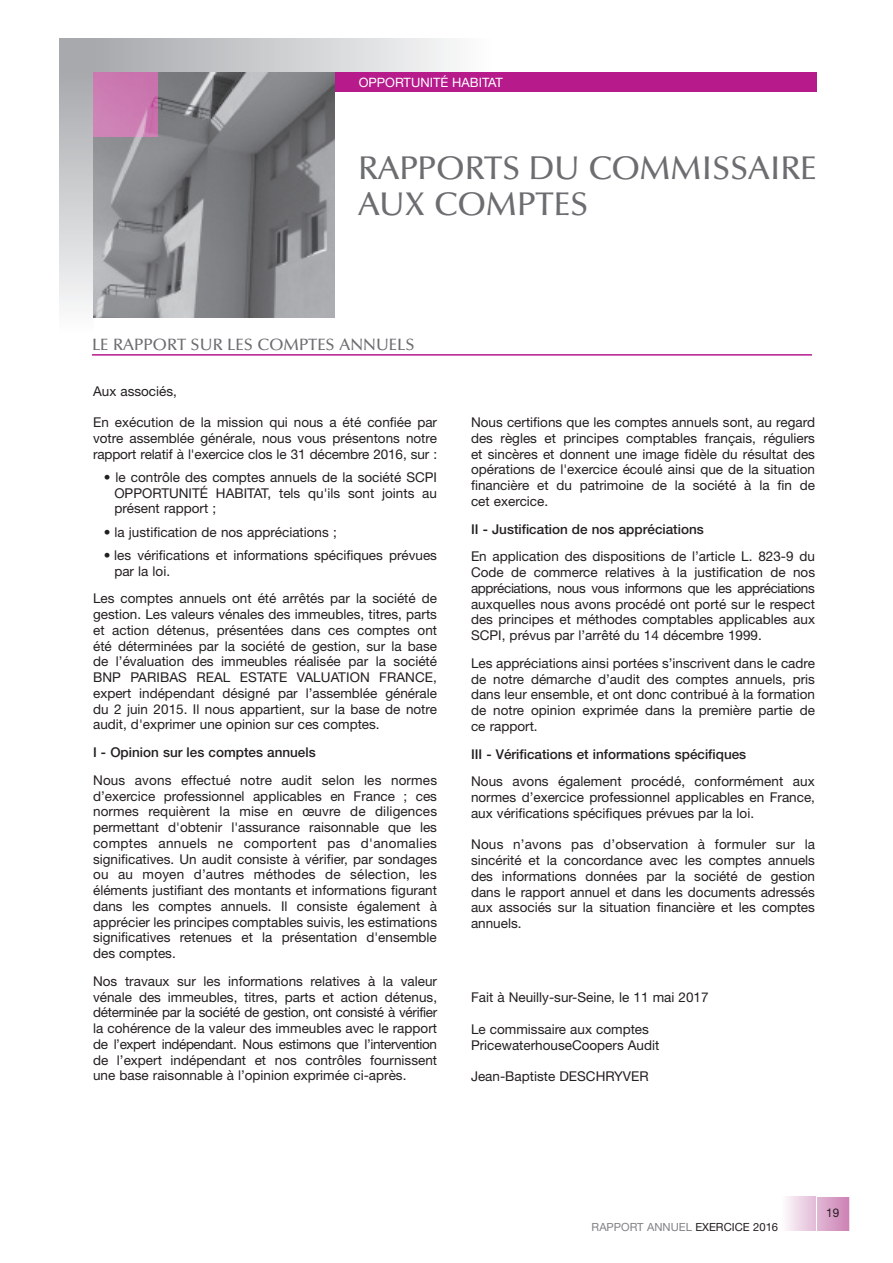
<style>
.page{position:relative;width:893px;height:1263px;background:#fff}
.page>*{position:absolute;margin:0;border:0;box-sizing:border-box;transform-origin:0 0}
.t1{font:500 33px/36px "Optima";letter-spacing:-.01em;color:#6c6d70}
.t2{font:500 16.5px "Optima";color:#6c6d70}
.t3{font:13.5px/15.8px "Helvetica Neue";color:#231f20;text-align:justify}
.t4{font:500 13.5px "Helvetica Neue";color:#231f20}
.t5{font:12.9px "Helvetica Neue";color:#fff}
.t6{font:12px "Helvetica Neue";color:#231f20}
.t7{font:11.25px "Helvetica Neue";color:#808285}
.s1{color:#231f20}
</style>
<div class="page">
<hr style="left:92px;top:354px;width:720px;height:2px;background:#b61a8b">
<div style="left:782px;top:1197px;width:58px;height:34px;background:#d290be"></div>
<div style="left:782px;top:1197px;width:56px;height:34px;background:#d494c0"></div>
<div style="left:782px;top:1197px;width:53px;height:34px;background:#d599c3"></div>
<div style="left:782px;top:1197px;width:50px;height:34px;background:#d79ec5"></div>
<div style="left:782px;top:1197px;width:47px;height:34px;background:#daa3c8"></div>
<div style="left:782px;top:1197px;width:44px;height:34px;background:#dca8cc"></div>
<div style="left:782px;top:1197px;width:42px;height:34px;background:#ddacce"></div>
<div style="left:782px;top:1197px;width:39px;height:34px;background:#dfb1d1"></div>
<div style="left:782px;top:1197px;width:37px;height:34px;background:#e0b5d3"></div>
<div style="left:782px;top:1197px;width:34px;height:34px;background:#e3bbd6"></div>
<div style="left:782px;top:1197px;width:31px;height:34px;background:#e5c0da"></div>
<div style="left:782px;top:1197px;width:29px;height:34px;background:#e7c4dc"></div>
<div style="left:782px;top:1197px;width:27px;height:34px;background:#e8c8de"></div>
<div style="left:782px;top:1197px;width:25px;height:34px;background:#e9cce1"></div>
<div style="left:782px;top:1197px;width:22px;height:34px;background:#ecd1e4"></div>
<div style="left:782px;top:1197px;width:19px;height:34px;background:#edd6e7"></div>
<div style="left:782px;top:1197px;width:17px;height:34px;background:#efdae9"></div>
<div style="left:782px;top:1197px;width:15px;height:34px;background:#f1deeb"></div>
<div style="left:782px;top:1197px;width:12px;height:34px;background:#f4e4ef"></div>
<div style="left:782px;top:1197px;width:10px;height:34px;background:#f6e9f2"></div>
<div style="left:782px;top:1197px;width:8px;height:34px;background:#f7edf4"></div>
<div style="left:782px;top:1197px;width:6px;height:34px;background:#f9f1f7"></div>
<hr style="left:782px;top:1197px;width:4px;height:34px;background:#faf5f9">
<hr style="left:782px;top:1197px;width:2px;height:34px;background:#fdfafc">
<div style="left:816px;top:1196px;width:34px;height:36px;border:1px solid #fff"></div>
<div style="left:60px;top:38px;width:34px;height:34px;background:#a8a9ad"></div>
<div style="left:60px;top:189px;width:34px;height:146px;background:#cdced0"></div>
<div style="left:60px;top:202px;width:34px;height:133px;background:#d1d2d4"></div>
<div style="left:60px;top:215px;width:34px;height:120px;background:#d5d6d8"></div>
<div style="left:60px;top:228px;width:34px;height:107px;background:#d9dadc"></div>
<div style="left:60px;top:241px;width:34px;height:94px;background:#dddee0"></div>
<div style="left:60px;top:251px;width:34px;height:84px;background:#e1e2e4"></div>
<div style="left:60px;top:264px;width:34px;height:71px;background:#e5e6e8"></div>
<div style="left:60px;top:274px;width:34px;height:61px;background:#e9eaeb"></div>
<div style="left:60px;top:285px;width:34px;height:50px;background:#ededee"></div>
<div style="left:60px;top:295px;width:34px;height:40px;background:#f0f1f2"></div>
<div style="left:60px;top:305px;width:34px;height:30px;background:#f4f5f5"></div>
<div style="left:60px;top:316px;width:34px;height:19px;background:#f8f8f9"></div>
<div style="left:60px;top:326px;width:34px;height:9px;background:#fcfcfc"></div>
<div style="left:296px;top:38px;width:199px;height:34px;background:#d2d3d5"></div>
<div style="left:316px;top:38px;width:179px;height:34px;background:#d6d7d9"></div>
<div style="left:336px;top:38px;width:159px;height:34px;background:#dadbdd"></div>
<div style="left:355px;top:38px;width:140px;height:34px;background:#dedfe1"></div>
<div style="left:375px;top:38px;width:120px;height:34px;background:#e2e3e5"></div>
<div style="left:391px;top:38px;width:104px;height:34px;background:#e6e7e9"></div>
<div style="left:406px;top:38px;width:89px;height:34px;background:#eaebec"></div>
<div style="left:422px;top:38px;width:73px;height:34px;background:#eeeeef"></div>
<div style="left:438px;top:38px;width:57px;height:34px;background:#f1f2f3"></div>
<div style="left:453px;top:38px;width:42px;height:34px;background:#f5f5f6"></div>
<div style="left:469px;top:38px;width:26px;height:34px;background:#f9f9f9"></div>
<div style="left:485px;top:38px;width:10px;height:34px;background:#fdfdfd"></div>
<div style="left:335px;top:72px;width:481px;height:19px;background:#b61a8b"></div>
<img style="left:94px;top:72px;width:241px;height:246px">
<img style="left:94px;top:72px;width:63px;height:64px">
<p class="t5" style="left:359px;top:78px;width:146px">OPPORTUNITÉ HABITAT</p>
<h1 class="t1" style="left:358px;top:154px;width:460px">RAPPORTS DU COMMISSAIRE<br>AUX COMPTES</h1>
<p class="t2" style="left:92px;top:338px;width:324px">LE RAPPORT SUR LES COMPTES ANNUELS</p>
<p class="t3" style="left:93px;top:384px;width:85px">Aux associés,</p>
<p class="t3" style="left:93px;top:416px;width:346px">En exécution de la mission qui nous a été confiée par votre assemblée générale, nous vous présentons notre rapport relatif à l'exercice clos le 31 décembre 2016, sur :</p>
<p class="t3" style="left:114px;top:470px;width:324px;text-indent:-11px">• le contrôle des comptes annuels de la société SCPI OPPORTUNITÉ HABITAT, tels qu'ils sont joints au présent rapport ;</p>
<p class="t3" style="left:104px;top:525px;width:235px">• la justification de nos appréciations ;</p>
<p class="t3" style="left:114px;top:548px;width:324px;text-indent:-11px">• les vérifications et informations spécifiques prévues par la loi.</p>
<p class="t3" style="left:93px;top:592px;width:345px">Les comptes annuels ont été arrêtés par la société de gestion. Les valeurs vénales des immeubles, titres, parts et action détenus, présentées dans ces comptes ont été déterminées par la société de gestion, sur la base de l’évaluation des immeubles réalisée par la société BNP PARIBAS REAL ESTATE VALUATION FRANCE, expert indépendant désigné par l’assemblée générale du 2 juin 2015. Il nous appartient, sur la base de notre audit, d'exprimer une opinion sur ces comptes.</p>
<p class="t4" style="left:93px;top:747px;width:224px">I - Opinion sur les comptes annuels</p>
<p class="t3" style="left:93px;top:773px;width:345px">Nous avons effectué notre audit selon les normes d’exercice professionnel applicables en France ; ces normes requièrent la mise en œuvre de diligences permettant d'obtenir l'assurance raisonnable que les comptes annuels ne comportent pas d'anomalies significatives. Un audit consiste à vérifier, par sondages ou au moyen d’autres méthodes de sélection, les éléments justifiant des montants et informations figurant dans les comptes annuels. Il consiste également à apprécier les principes comptables suivis, les estimations significatives retenues et la présentation d'ensemble des comptes.</p>
<p class="t3" style="left:93px;top:974px;width:346px">Nos travaux sur les informations relatives à la valeur vénale des immeubles, titres, parts et action détenus, déterminée par la société de gestion, ont consisté à vérifier la cohérence de la valeur des immeubles avec le rapport de l’expert indépendant. Nous estimons que l’intervention de l’expert indépendant et nos contrôles fournissent une base raisonnable à l’opinion exprimée ci-après.</p>
<p class="t3" style="left:471px;top:416px;width:346px">Nous certifions que les comptes annuels sont, au regard des règles et principes comptables français, réguliers et sincères et donnent une image fidèle du résultat des opérations de l'exercice écoulé ainsi que de la situation financière et du patrimoine de la société à la fin de cet exercice.</p>
<p class="t4" style="left:471px;top:524px;width:234px">II - Justification de nos appréciations</p>
<p class="t3" style="left:471px;top:550px;width:346px">En application des dispositions de l’article L. 823-9 du Code de commerce relatives à la justification de nos appréciations, nous vous informons que les appréciations auxquelles nous avons procédé ont porté sur le respect des principes et méthodes comptables applicables aux SCPI, prévus par l’arrêté du 14 décembre 1999.</p>
<p class="t3" style="left:471px;top:656px;width:346px">Les appréciations ainsi portées s’inscrivent dans le cadre de notre démarche d’audit des comptes annuels, pris dans leur ensemble, et ont donc contribué à la formation de notre opinion exprimée dans la première partie de ce rapport.</p>
<p class="t4" style="left:471px;top:749px;width:277px">III - Vérifications et informations spécifiques</p>
<p class="t3" style="left:471px;top:775px;width:345px">Nous avons également procédé, conformément aux normes d’exercice professionnel applicables en France, aux vérifications spécifiques prévues par la loi.</p>
<p class="t3" style="left:471px;top:838px;width:346px">Nous n’avons pas d’observation à formuler sur la sincérité et la concordance avec les comptes annuels des informations données par la société de gestion dans le rapport annuel et dans les documents adressés aux associés sur la situation financière et les comptes annuels.</p>
<p class="t3" style="left:471px;top:991px;width:239px">Fait à Neuilly-sur-Seine, le 11 mai 2017</p>
<p class="t3" style="left:471px;top:1022px;width:190px">Le commissaire aux comptes<br>PricewaterhouseCoopers Audit</p>
<p class="t3" style="left:471px;top:1070px;width:179px">Jean-Baptiste DESCHRYVER</p>
<p class="t7" style="left:592px;top:1223px;width:188px">RAPPORT ANNUEL <span class="s1">EXERCICE 2016</span></p>
<p class="t6" style="left:826px;top:1209px;width:15px">19</p>
</div>
